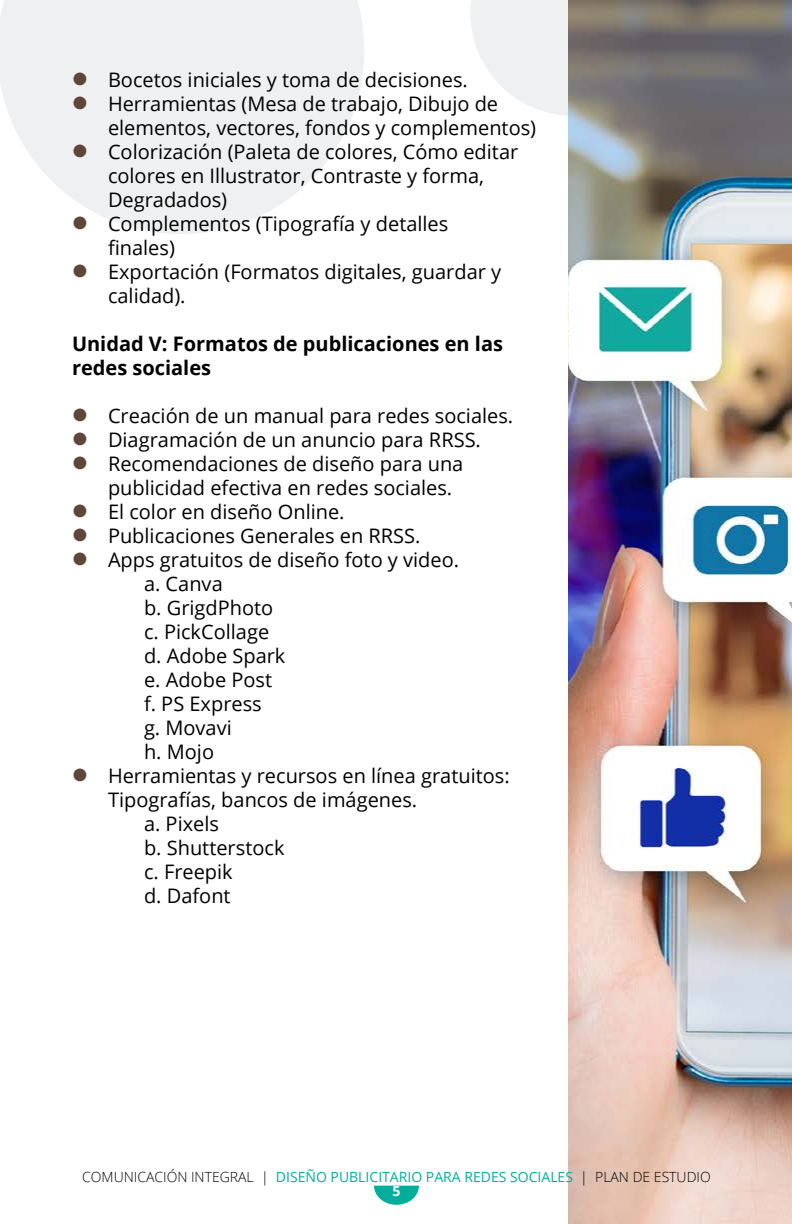
<style>
.page{position:relative;width:792px;height:1224px;background:#fff}
.page>*{position:absolute;margin:0;border:0;box-sizing:border-box;transform-origin:0 0}
.t1{font:20px/24px "Open Sans";color:#000}
.t2{font:700 20px/24px "Open Sans";color:#000}
.t3{font:300 14px "Open Sans";color:#000}
.t4{font:700 14px "Open Sans";color:#fff}
.s1{font-weight:400;color:#00af9b}
</style>
<div class="page">
<svg style="left:0;top:0;width:364px;height:234px;fill:#eff0f1"></svg>
<svg style="left:470px;top:0;width:99px;height:116px"></svg>
<svg style="left:374px;top:1186px;width:45px;height:19px"></svg>
<img style="left:569px;top:0;width:223px;height:1224px">
<svg style="left:74px;top:72px;width:13px;height:13px"></svg>
<svg style="left:74px;top:96px;width:13px;height:13px"></svg>
<svg style="left:74px;top:144px;width:13px;height:13px"></svg>
<svg style="left:74px;top:216px;width:13px;height:13px"></svg>
<p class="t1" style="left:108px;top:67px;width:430px">Bocetos iniciales y toma de decisiones.<br>Herramientas (Mesa de trabajo, Dibujo de elementos, vectores, fondos y complementos)<br>Colorización (Paleta de colores, Cómo editar colores en Illustrator, Contraste y forma, Degradados)<br>Complementos (Tipografía y detalles<br>finales)<br>Exportación (Formatos digitales, guardar y calidad).</p>
<p class="t2" style="left:72px;top:331px;width:433px">Unidad V: Formatos de publicaciones en las redes sociales</p>
<p class="t1" style="left:108px;top:403px;width:407px">Creación de un manual para redes sociales.</p>
<p class="t1" style="left:108px;top:427px;width:374px">Diagramación de un anuncio para RRSS.</p>
<p class="t1" style="left:108px;top:451px;width:357px">Recomendaciones de diseño para una</p>
<p class="t1" style="left:108px;top:475px;width:346px">publicidad efectiva en redes sociales.</p>
<p class="t1" style="left:108px;top:499px;width:238px">El color en diseño Online.</p>
<p class="t1" style="left:108px;top:523px;width:314px">Publicaciones Generales en RRSS.</p>
<p class="t1" style="left:108px;top:547px;width:353px">Apps gratuitos de diseño foto y video.</p>
<p class="t1" style="left:144px;top:571px;width:80px">a. Canva</p>
<p class="t1" style="left:144px;top:595px;width:131px">b. GrigdPhoto</p>
<p class="t1" style="left:144px;top:619px;width:127px">c. PickCollage</p>
<p class="t1" style="left:144px;top:643px;width:143px">d. Adobe Spark</p>
<p class="t1" style="left:144px;top:667px;width:130px">e. Adobe Post</p>
<p class="t1" style="left:144px;top:691px;width:119px">f. PS Express</p>
<p class="t1" style="left:144px;top:715px;width:89px">g. Movavi</p>
<p class="t1" style="left:144px;top:739px;width:72px">h. Mojo</p>
<p class="t1" style="left:108px;top:763px;width:403px">Herramientas y recursos en línea gratuitos:</p>
<p class="t1" style="left:108px;top:787px;width:311px">Tipografías, bancos de imágenes.</p>
<p class="t1" style="left:144px;top:811px;width:77px">a. Pixels</p>
<p class="t1" style="left:144px;top:835px;width:142px">b. Shutterstock</p>
<p class="t1" style="left:144px;top:859px;width:90px">c. Freepik</p>
<p class="t1" style="left:144px;top:883px;width:88px">d. Dafont</p>
<p class="t3" style="left:82px;top:1167px;width:630px">COMUNICACIÓN INTEGRAL | <span class="s1">DISEÑO PUBLICITARIO PARA REDES SOCIALES</span> | PLAN DE ESTUDIO</p>
<p class="t4" style="left:393px;top:1181px;width:9px">5</p>
</div>
